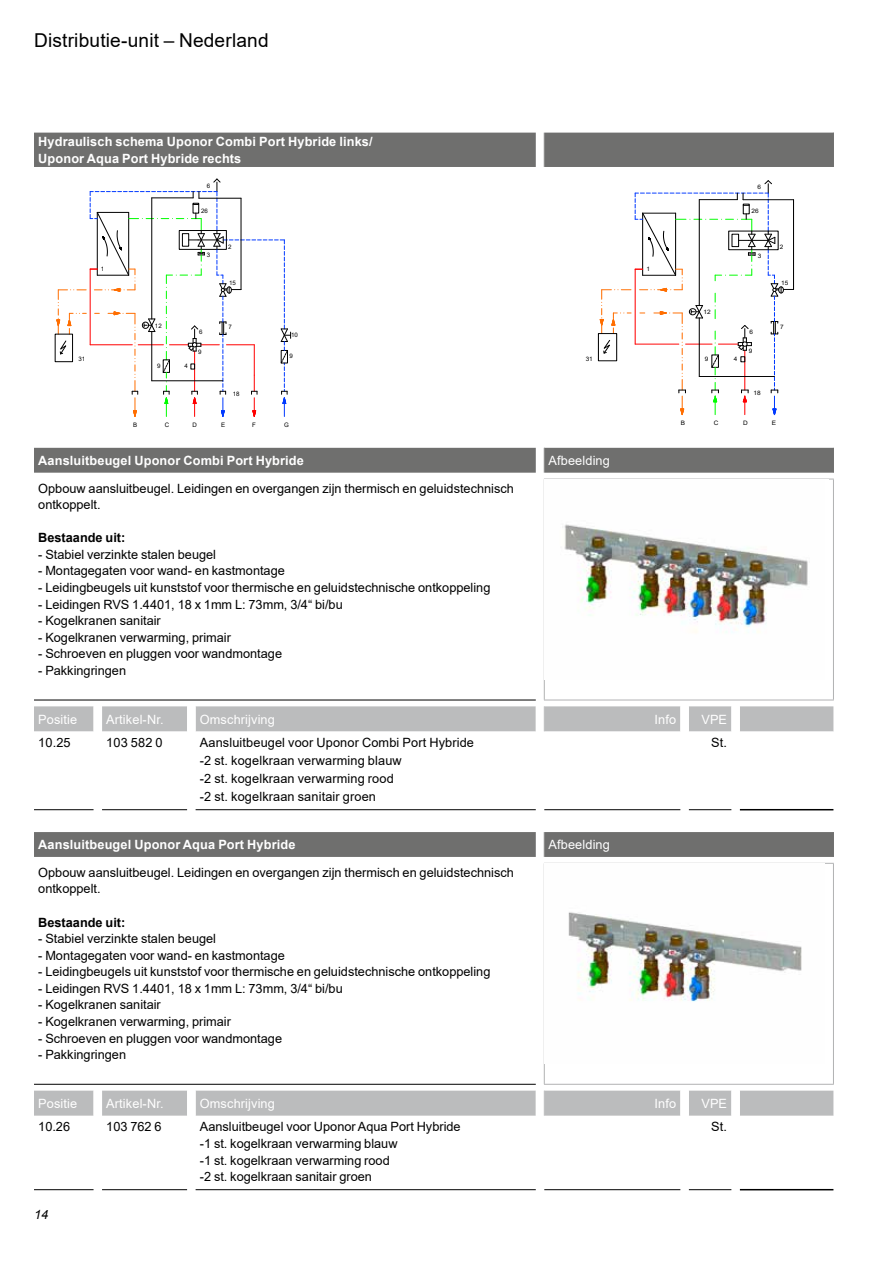
<style>
.page{position:relative;width:893px;height:1263px;background:#fff}
.page>*{position:absolute;margin:0;border:0;box-sizing:border-box;transform-origin:0 0}
.t1{font:19.2px "Arial";letter-spacing:.01em;color:#000}
.t2{font:12.75px/16.5px "Arial";color:#000}
.t3{font:700 12.75px/16.5px "Arial";letter-spacing:.01em;color:#fff}
.t4{font:12.75px "Arial";letter-spacing:.01em;color:#fff}
.t5{font:700 12.75px "Arial";color:#000}
.t6{font:italic 12.75px "Arial";color:#000}
.t7{font:6.15px "Arial";letter-spacing:-.005em;color:#000}
.t8{font:6px "Arial";color:#000;scale:1.06 1}
</style>
<div class="page">
<div style="left:34px;top:133px;width:799px;height:34px;background:#6f6f6e"></div>
<div style="left:536px;top:133px;width:8px;height:34px;background:#fff"></div>
<hr style="left:544px;top:133px;width:1px;height:34px;background:#6f6f6e">
<hr style="left:833px;top:133px;width:1px;height:34px;background:#6f6f6e">
<div style="left:34px;top:448px;width:800px;height:25px;background:#6f6f6e"></div>
<svg style="left:34px;top:479px;width:799px;height:221px"></svg>
<hr style="left:544px;top:479px;width:290px;height:1px;background:#b1b2b3">
<hr style="left:544px;top:479px;width:1px;height:221px;background:#b1b2b3">
<hr style="left:833px;top:479px;width:1px;height:221px;background:#b1b2b3">
<hr style="left:544px;top:700px;width:290px;height:1px;background:#b1b2b3">
<hr style="left:34px;top:700px;width:502px;height:1px;background:#000">
<img style="left:545px;top:479px;width:280px;height:200px">
<svg style="left:34px;top:706px;width:799px;height:25px;background:#bfc0c1"></svg>
<svg style="left:102px;top:731px;width:638px;height:79px"></svg>
<hr style="left:102px;top:809px;width:85px;height:1px;background:#000">
<hr style="left:34px;top:809px;width:60px;height:1px;background:#000">
<hr style="left:196px;top:809px;width:340px;height:1px;background:#000">
<hr style="left:544px;top:809px;width:136px;height:1px;background:#000">
<hr style="left:689px;top:809px;width:42px;height:1px;background:#000">
<hr style="left:740px;top:809px;width:93px;height:1px;background:#000">
<div style="left:34px;top:832px;width:800px;height:25px;background:#6f6f6e"></div>
<svg style="left:34px;top:864px;width:799px;height:220px"></svg>
<hr style="left:544px;top:863px;width:290px;height:1px;background:#b1b2b3">
<hr style="left:544px;top:864px;width:1px;height:220px;background:#b1b2b3">
<hr style="left:833px;top:864px;width:1px;height:220px;background:#b1b2b3">
<hr style="left:544px;top:1084px;width:290px;height:1px;background:#b1b2b3">
<hr style="left:34px;top:1084px;width:502px;height:1px;background:#000">
<img style="left:545px;top:864px;width:280px;height:199px">
<svg style="left:34px;top:1091px;width:799px;height:25px;background:#bfc0c1"></svg>
<hr style="left:102px;top:1189px;width:85px;height:1px;background:#000">
<hr style="left:34px;top:1189px;width:60px;height:1px;background:#000">
<hr style="left:196px;top:1189px;width:340px;height:1px;background:#000">
<hr style="left:544px;top:1189px;width:136px;height:1px;background:#000">
<hr style="left:689px;top:1189px;width:42px;height:1px;background:#000">
<hr style="left:740px;top:1189px;width:93px;height:1px;background:#000">
<svg style="left:56px;top:178px;width:235px;height:239px"></svg>
<div style="left:598px;top:333px;width:19px;height:28px;border:1px solid #000"></div>
<hr style="left:793px;top:200px;width:1px;height:89px;background:#000">
<svg style="left:600px;top:180px;width:193px;height:235px"></svg>
<h1 class="t1" style="left:34px;top:27px;width:236px">Distributie-unit – Nederland</h1>
<p class="t3" style="left:38px;top:134px;width:336px">Hydraulisch schema Uponor Combi Port Hybride links/<br>Uponor Aqua Port Hybride rechts</p>
<p class="t7" style="left:207px;top:181px;width:5px">6</p>
<p class="t7" style="left:201px;top:206px;width:8px">26</p>
<p class="t8" style="left:757px;top:183px;width:5px">6</p>
<p class="t8" style="left:751px;top:207px;width:8px">26</p>
<p class="t7" style="left:228px;top:242px;width:5px">2</p>
<p class="t8" style="left:780px;top:243px;width:5px">2</p>
<p class="t7" style="left:207px;top:251px;width:5px">3</p>
<p class="t8" style="left:758px;top:251px;width:5px">3</p>
<p class="t7" style="left:101px;top:265px;width:5px">1</p>
<p class="t8" style="left:646px;top:265px;width:5px">1</p>
<p class="t7" style="left:229px;top:279px;width:8px">15</p>
<p class="t8" style="left:781px;top:279px;width:8px">15</p>
<p class="t8" style="left:703px;top:307px;width:8px">12</p>
<p class="t7" style="left:155px;top:321px;width:8px">12</p>
<p class="t7" style="left:199px;top:328px;width:5px">6</p>
<p class="t7" style="left:228px;top:323px;width:5px">7</p>
<p class="t7" style="left:291px;top:331px;width:8px">10</p>
<p class="t8" style="left:749px;top:328px;width:5px">6</p>
<p class="t8" style="left:780px;top:323px;width:5px">7</p>
<p class="t7" style="left:79px;top:355px;width:8px">31</p>
<p class="t7" style="left:157px;top:361px;width:5px">9</p>
<p class="t7" style="left:185px;top:362px;width:5px">4</p>
<p class="t7" style="left:198px;top:348px;width:5px">9</p>
<p class="t7" style="left:290px;top:351px;width:5px">9</p>
<p class="t8" style="left:586px;top:354px;width:8px">31</p>
<p class="t8" style="left:705px;top:355px;width:5px">9</p>
<p class="t8" style="left:734px;top:355px;width:5px">4</p>
<p class="t8" style="left:749px;top:347px;width:5px">9</p>
<p class="t7" style="left:233px;top:390px;width:8px">18</p>
<p class="t8" style="left:753px;top:388px;width:8px">18</p>
<p class="t7" style="left:133px;top:421px;width:6px">B</p>
<p class="t7" style="left:165px;top:421px;width:6px">C</p>
<p class="t7" style="left:192px;top:421px;width:6px">D</p>
<p class="t7" style="left:221px;top:421px;width:6px">E</p>
<p class="t7" style="left:252px;top:421px;width:5px">F</p>
<p class="t7" style="left:284px;top:420px;width:6px">G</p>
<p class="t8" style="left:681px;top:419px;width:6px">B</p>
<p class="t8" style="left:714px;top:419px;width:6px">C</p>
<p class="t8" style="left:743px;top:419px;width:6px">D</p>
<p class="t8" style="left:772px;top:419px;width:6px">E</p>
<p class="t3" style="left:38px;top:452px;width:267px">Aansluitbeugel Uponor Combi Port Hybride</p>
<p class="t4" style="left:549px;top:452px;width:63px">Afbeelding</p>
<p class="t2" style="left:38px;top:480px;width:477px">Opbouw aansluitbeugel. Leidingen en overgangen zijn thermisch en geluidstechnisch ontkoppelt.</p>
<p class="t5" style="left:38px;top:529px;width:89px">Bestaande uit:</p>
<p class="t2" style="left:38px;top:546px;width:179px">- Stabiel verzinkte stalen beugel</p>
<p class="t2" style="left:38px;top:563px;width:248px">- Montagegaten voor wand- en kastmontage</p>
<p class="t2" style="left:38px;top:579px;width:454px">- Leidingbeugels uit kunststof voor thermische en geluidstechnische ontkoppeling</p>
<p class="t2" style="left:38px;top:596px;width:306px">- Leidingen RVS 1.4401, 18 x 1mm L: 73mm, 3/4“ bi/bu</p>
<p class="t2" style="left:38px;top:612px;width:124px">- Kogelkranen sanitair</p>
<p class="t2" style="left:38px;top:629px;width:194px">- Kogelkranen verwarming, primair</p>
<p class="t2" style="left:38px;top:645px;width:245px">- Schroeven en pluggen voor wandmontage</p>
<p class="t2" style="left:38px;top:662px;width:89px">- Pakkingringen</p>
<p class="t4" style="left:38px;top:710px;width:41px">Positie</p>
<p class="t4" style="left:106px;top:710px;width:59px">Artikel-Nr.</p>
<p class="t4" style="left:200px;top:710px;width:77px">Omschrijving</p>
<p class="t4" style="left:654px;top:710px;width:23px">Info</p>
<p class="t4" style="left:701px;top:710px;width:27px">VPE</p>
<p class="t2" style="left:38px;top:734px;width:34px">10.25</p>
<p class="t2" style="left:106px;top:734px;width:58px">103 582 0</p>
<p class="t2" style="left:200px;top:734px;width:276px;line-height:18px">Aansluitbeugel voor Uponor Combi Port Hybride -2 st. kogelkraan verwarming blauw<br>-2 st. kogelkraan verwarming rood<br>-2 st. kogelkraan sanitair groen</p>
<p class="t2" style="left:711px;top:734px;width:17px">St.</p>
<p class="t3" style="left:38px;top:836px;width:259px">Aansluitbeugel Uponor Aqua Port Hybride</p>
<p class="t4" style="left:549px;top:836px;width:63px">Afbeelding</p>
<p class="t2" style="left:38px;top:864px;width:477px">Opbouw aansluitbeugel. Leidingen en overgangen zijn thermisch en geluidstechnisch ontkoppelt.</p>
<p class="t5" style="left:38px;top:913px;width:89px">Bestaande uit:</p>
<p class="t2" style="left:38px;top:930px;width:179px">- Stabiel verzinkte stalen beugel</p>
<p class="t2" style="left:38px;top:947px;width:248px">- Montagegaten voor wand- en kastmontage</p>
<p class="t2" style="left:38px;top:963px;width:454px">- Leidingbeugels uit kunststof voor thermische en geluidstechnische ontkoppeling</p>
<p class="t2" style="left:38px;top:980px;width:306px">- Leidingen RVS 1.4401, 18 x 1mm L: 73mm, 3/4“ bi/bu</p>
<p class="t2" style="left:38px;top:997px;width:124px">- Kogelkranen sanitair</p>
<p class="t2" style="left:38px;top:1013px;width:194px">- Kogelkranen verwarming, primair</p>
<p class="t2" style="left:38px;top:1030px;width:245px">- Schroeven en pluggen voor wandmontage</p>
<p class="t2" style="left:38px;top:1046px;width:89px">- Pakkingringen</p>
<p class="t4" style="left:38px;top:1094px;width:41px">Positie</p>
<p class="t4" style="left:106px;top:1094px;width:59px">Artikel-Nr.</p>
<p class="t4" style="left:200px;top:1094px;width:77px">Omschrijving</p>
<p class="t4" style="left:654px;top:1094px;width:23px">Info</p>
<p class="t4" style="left:701px;top:1094px;width:27px">VPE</p>
<p class="t2" style="left:38px;top:1119px;width:33px">10.26</p>
<p class="t2" style="left:106px;top:1119px;width:57px">103 762 6</p>
<p class="t2" style="left:200px;top:1119px;width:262px">Aansluitbeugel voor Uponor Aqua Port Hybride -1 st. kogelkraan verwarming blauw<br>-1 st. kogelkraan verwarming rood<br>-2 st. kogelkraan sanitair groen</p>
<p class="t2" style="left:711px;top:1119px;width:17px">St.</p>
<p class="t6" style="left:34px;top:1206px;width:16px">14</p>
</div>
